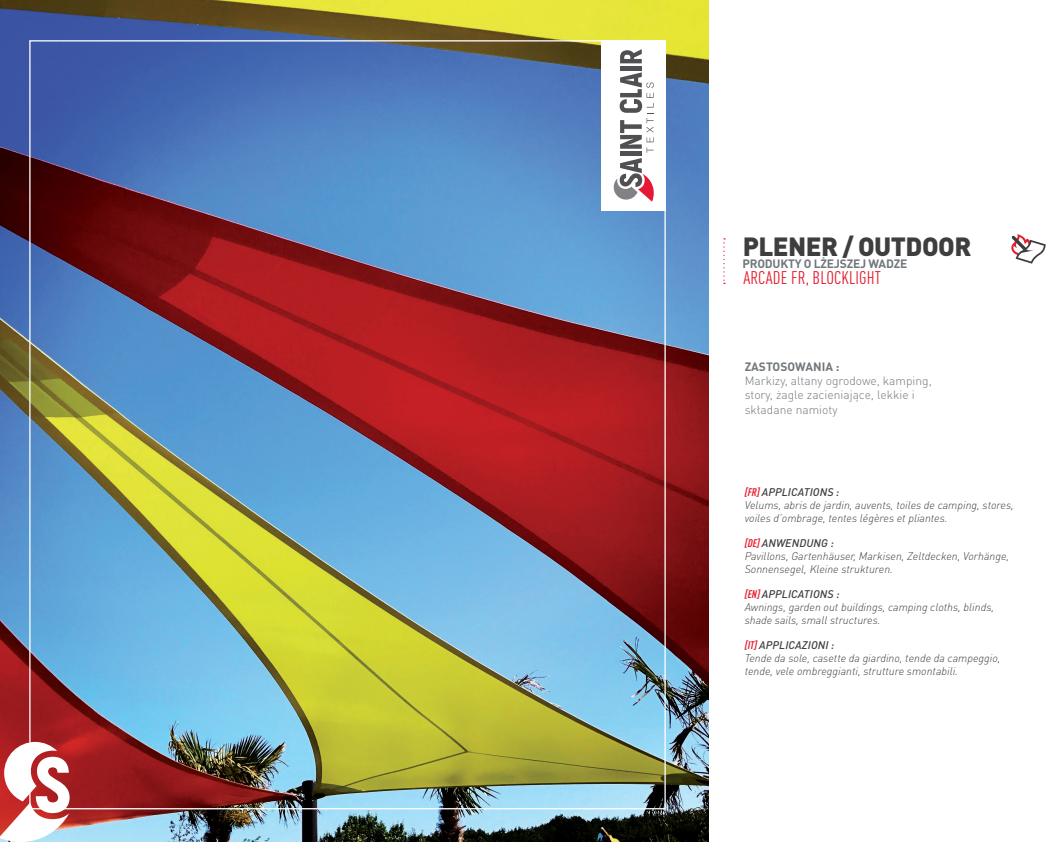
<style>
.page{position:relative;width:1061px;height:842px;background:#fff}
.page>*{position:absolute;margin:0;border:0;box-sizing:border-box;transform-origin:0 0}
.t1{font:900 26px "DIN Pro";letter-spacing:-.02em;color:#3e3e3f}
.t2{font:condensed 18.1px "DIN Pro";letter-spacing:.01em;color:#e41d2f}
.t3{font:300 12px/14.4px "DIN Pro";color:#72777b}
.t4{font:700 12px "DIN Pro";letter-spacing:-.02em;color:#72777b}
.t5{font:700 12px "DIN Pro";color:#72777b}
.t6{font:italic 300 11px/13.2px "DIN Pro";color:#3e3e3f}
.s1{font-weight:700;font-stretch:condensed;color:#e41d2f}
.s2{font-weight:500}
</style>
<div class="page">
<svg style="left:1011px;top:234px;width:34px;height:30px"></svg>
<svg style="left:723px;top:238px;width:1px;height:46px"></svg>
<img style="left:0;top:0;width:708px;height:842px">
<div style="left:601px;top:40px;width:64px;height:171px;background:#fff"></div>
<div style="left:620px;top:66px;width:21px;height:5px;background:#505052"></div>
<svg style="left:620px;top:49px;width:21px;height:14px"></svg>
<svg style="left:613px;top:72px;width:40px;height:130px"></svg>
<svg style="left:0;top:742px;width:70px;height:100px"></svg>
<h1 class="t1" style="left:742px;top:224px;width:230px">PLENER / OUTDOOR</h1>
<p class="t4" style="left:742px;top:254px;width:166px">PRODUKTY O LŻEJSZEJ WADZE</p>
<h2 class="t2" style="left:743px;top:265px;width:139px">ARCADE FR, BLOCKLIGHT</h2>
<p class="t5" style="left:744px;top:356px;width:96px">ZASTOSOWANIA :</p>
<p class="t3" style="left:744px;top:372px;width:188px">Markizy, altany ogrodowe, kamping, story, żagle zacieniające, lekkie i składane namioty</p>
<p class="t6" style="left:744px;top:484px;width:271px"><span class="s1">[FR]</span> <span class="s2">APPLICATIONS :<br></span>Velums, abris de jardin, auvents, toiles de camping, stores, voiles d’ombrage, tentes légères et pliantes.</p>
<p class="t6" style="left:744px;top:535px;width:266px"><span class="s1">[DE]</span> <span class="s2">ANWENDUNG :<br></span>Pavillons, Gartenhäuser, Markisen, Zeltdecken, Vorhänge,<br>Sonnensegel, Kleine strukturen.</p>
<p class="t6" style="left:744px;top:586px;width:251px"><span class="s1">[EN]</span> <span class="s2">APPLICATIONS :<br></span>Awnings, garden out buildings, camping cloths, blinds, shade sails, small structures.</p>
<p class="t6" style="left:744px;top:637px;width:257px"><span class="s1">[IT]</span> <span class="s2">APPLICAZIONI :<br></span>Tende da sole, casette da giardino, tende da campeggio, tende, vele ombreggianti, strutture smontabili.</p>
</div>
